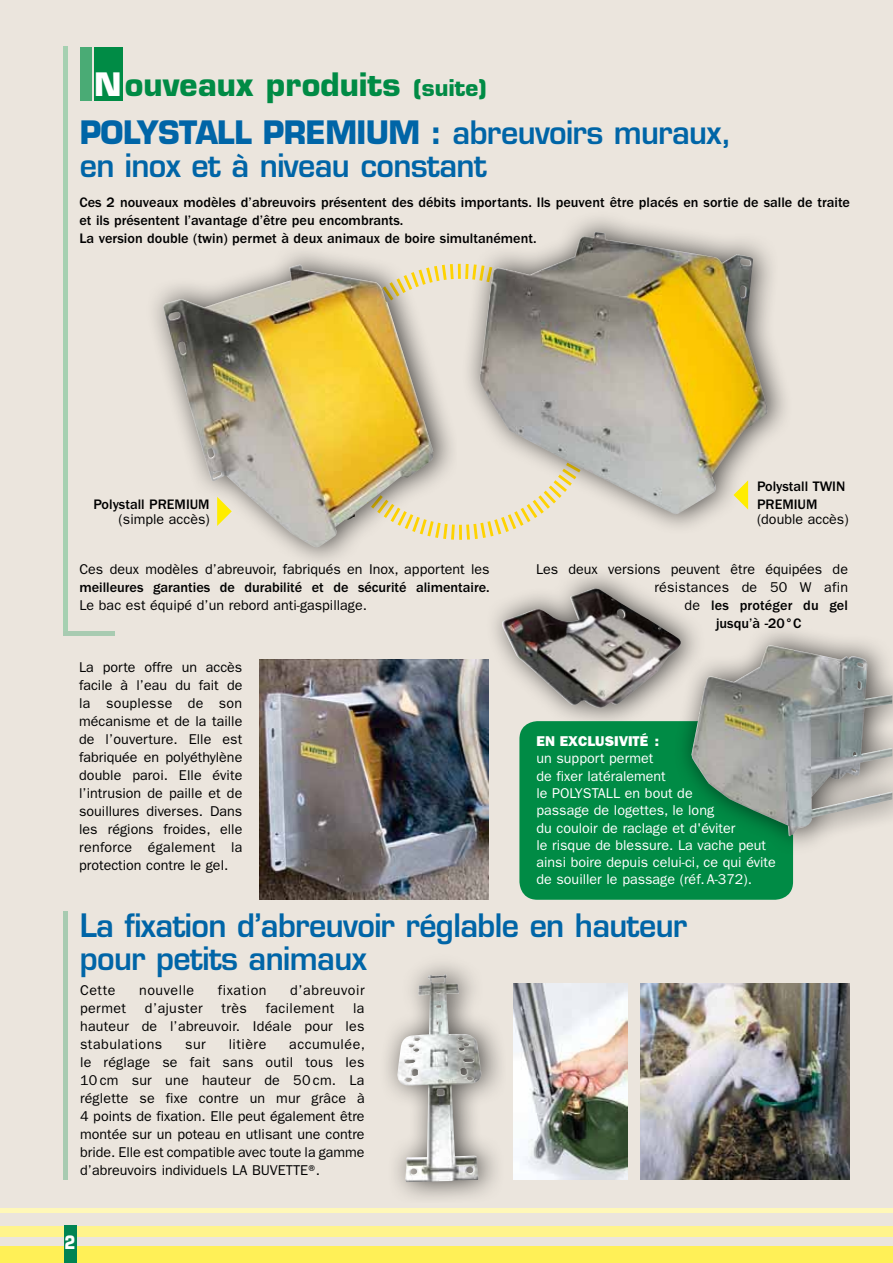
<style>
.page{position:relative;width:893px;height:1263px;background:#fff}
.page>*{position:absolute;margin:0;border:0;box-sizing:border-box;transform-origin:0 0}
.t1{font:600 31.5px/33px "Eurostile";letter-spacing:-.02em;color:#0065a7;scale:.96 1}
.t2{font:700 31.5px "Eurostile";color:#008b45}
.t3{font:700 18px "Eurostile";color:#fff;scale:.85 1}
.t4{font:14.25px/18px "ITC Franklin Gothic Std";color:#000;text-align:justify}
.t5{font:500 14.25px/18px "ITC Franklin Gothic Std";color:#000}
.t6{font:14.25px/17.2px "ITC Franklin Gothic Std";color:#fff}
.t7{font:14.25px "ITC Franklin Gothic Std";letter-spacing:.035em;color:#000}
.t8{font:14.25px "ITC Franklin Gothic Std";letter-spacing:.025em;color:#000}
.t9{font:14.25px "ITC Franklin Gothic Std Hvy";color:#fff}
.s1{color:#fff}
.s2{font-size:22.5px}
.s3{font-weight:700}
.s4{font-weight:400}
</style>
<div class="page">
<div style="left:0;top:0;width:892px;height:1263px;background:#ebe5dd"></div>
<hr style="left:892px;top:0;width:1px;height:1263px;background:#ebe5dd">
<div style="left:0;top:1246px;width:893px;height:17px;background:#fff057"></div>
<div style="left:0;top:1226px;width:893px;height:10px;background:#fff48c"></div>
<hr style="left:0;top:1208px;width:893px;height:4px;background:#fff8b8">
<div style="left:64px;top:1226px;width:13px;height:37px;background:#008453"></div>
<hr style="left:64px;top:47px;width:4px;height:589px;background:#a6d0b1">
<hr style="left:63px;top:911px;width:4px;height:268px;background:#a8cbb1">
<div style="left:64px;top:631px;width:51px;height:5px;background:#a8cbb1"></div>
<div style="left:142px;top:240px;width:315px;height:327px;background:#000;opacity:.7"></div>
<img style="left:163px;top:265px;width:271px;height:283px">
<div style="left:459px;top:207px;width:333px;height:327px;background:#000;opacity:.7"></div>
<img style="left:480px;top:232px;width:288px;height:283px">
<svg style="left:217px;top:497px;width:15px;height:29px"></svg>
<svg style="left:733px;top:480px;width:15px;height:30px"></svg>
<div style="left:481px;top:563px;width:223px;height:164px;background:#000;opacity:.7"></div>
<img style="left:502px;top:588px;width:180px;height:121px">
<img style="left:260px;top:659px;width:228px;height:241px">
<div style="left:519px;top:721px;width:274px;height:179px;background:#008b45;border-radius:18px"></div>
<div style="left:671px;top:620px;width:222px;height:235px;background:#000;opacity:.7"></div>
<img style="left:691px;top:645px;width:201px;height:191px">
<img style="left:641px;top:983px;width:209px;height:196px">
<img style="left:513px;top:983px;width:114px;height:196px">
<div style="left:377px;top:949px;width:129px;height:254px;background:#000;opacity:.7"></div>
<img style="left:397px;top:974px;width:85px;height:208px">
<div style="left:94px;top:47px;width:29px;height:54px;background:#008b45"></div>
<div style="left:80px;top:47px;width:11px;height:54px;background:#4aab75"></div>
<h1 class="t2" style="left:94px;top:65px;width:394px"><span class="s1">N</span>ouveaux produits <span class="s2">(suite)</span></h1>
<h1 class="t1" style="left:80px;top:116px;width:681px"><span class="s3">POLYSTALL PREMIUM :</span> abreuvoirs muraux, en inox et à niveau constant</h1>
<p class="t5" style="left:79px;top:193px;width:772px">Ces 2 nouveaux modèles d’abreuvoirs présentent des débits importants. Ils peuvent être placés en sortie de salle de traite et ils présentent l’avantage d’être peu encombrants.<br>La version double (twin) permet à deux animaux de boire simultanément.</p>
<p class="t5" style="left:93px;top:495px;width:118px">Polystall PREMIUM</p>
<p class="t4" style="left:119px;top:510px;width:93px">(simple accès)</p>
<p class="t4" style="left:79px;top:561px;width:412px">Ces deux modèles d’abreuvoir, fabriqués en Inox, apportent les</p>
<p class="t5" style="left:79px;top:579px;width:412px">meilleures garanties de durabilité et de sécurité alimentaire.</p>
<p class="t4" style="left:79px;top:597px;width:289px">Le bac est équipé d’un rebord anti-gaspillage.</p>
<p class="t4" style="left:79px;top:658px;width:165px">La porte offre un accès facile à l’eau du fait de la souplesse de son mécanisme et de la taille de l’ouverture. Elle est fabriquée en polyéthylène double paroi. Elle évite l’intrusion de paille et de souillures diverses. Dans les régions froides, elle renforce également la protection contre le gel.</p>
<p class="t5" style="left:757px;top:478px;width:90px">Polystall TWIN<br>PREMIUM</p>
<p class="t4" style="left:757px;top:511px;width:93px">(double accès)</p>
<p class="t4" style="left:536px;top:561px;width:313px">Les deux versions peuvent être équipées de</p>
<p class="t4" style="left:654px;top:579px;width:195px">résistances de 50 W afin</p>
<p class="t5" style="left:684px;top:597px;width:165px"><span class="s4">de</span> les protéger du gel</p>
<p class="t5" style="left:716px;top:615px;width:87px">jusqu’à -20°C</p>
<p class="t9" style="left:536px;top:733px;width:124px">EN EXCLUSIVITÉ :</p>
<p class="t6" style="left:536px;top:750px;width:241px">un support permet<br>de fixer latéralement<br>le POLYSTALL en bout de<br>passage de logettes, le long<br>du couloir de raclage et d'éviter<br>le risque de blessure. La vache peut ainsi boire depuis celui-ci, ce qui évite de souiller le passage (réf.A-372).</p>
<h1 class="t1" style="left:80px;top:908px;width:634px">La fixation d’abreuvoir réglable en hauteur pour petits animaux</h1>
<p class="t4" style="left:80px;top:981px;width:37px">Cette</p>
<p class="t7" style="left:139px;top:982px;width:57px">nouvelle</p>
<p class="t7" style="left:218px;top:982px;width:50px">fixation</p>
<p class="t7" style="left:290px;top:982px;width:76px">d’abreuvoir</p>
<p class="t4" style="left:80px;top:999px;width:48px">permet</p>
<p class="t8" style="left:145px;top:1000px;width:59px">d’ajuster</p>
<p class="t4" style="left:222px;top:999px;width:27px">très</p>
<p class="t8" style="left:266px;top:1000px;width:70px">facilement</p>
<p class="t4" style="left:80px;top:999px;width:286px;text-indent:273px">la hauteur de l’abreuvoir. Idéale pour les stabulations</p>
<p class="t4" style="left:80px;top:1035px;width:287px;text-indent:209px">accumulée, le réglage se fait sans outil tous les 10 cm sur une hauteur de 50 cm. La réglette se fixe contre un mur grâce à 4 points de fixation. Elle peut également être montée sur un poteau en utlisant une contre bride. Elle est compatible avec toute la gamme d’abreuvoirs individuels LA BUVETTE®.</p>
<p class="t4" style="left:185px;top:1035px;width:22px">sur</p>
<p class="t7" style="left:229px;top:1036px;width:39px">litière</p>
<p class="t3" style="left:65px;top:1231px;width:14px">2</p>
</div>
